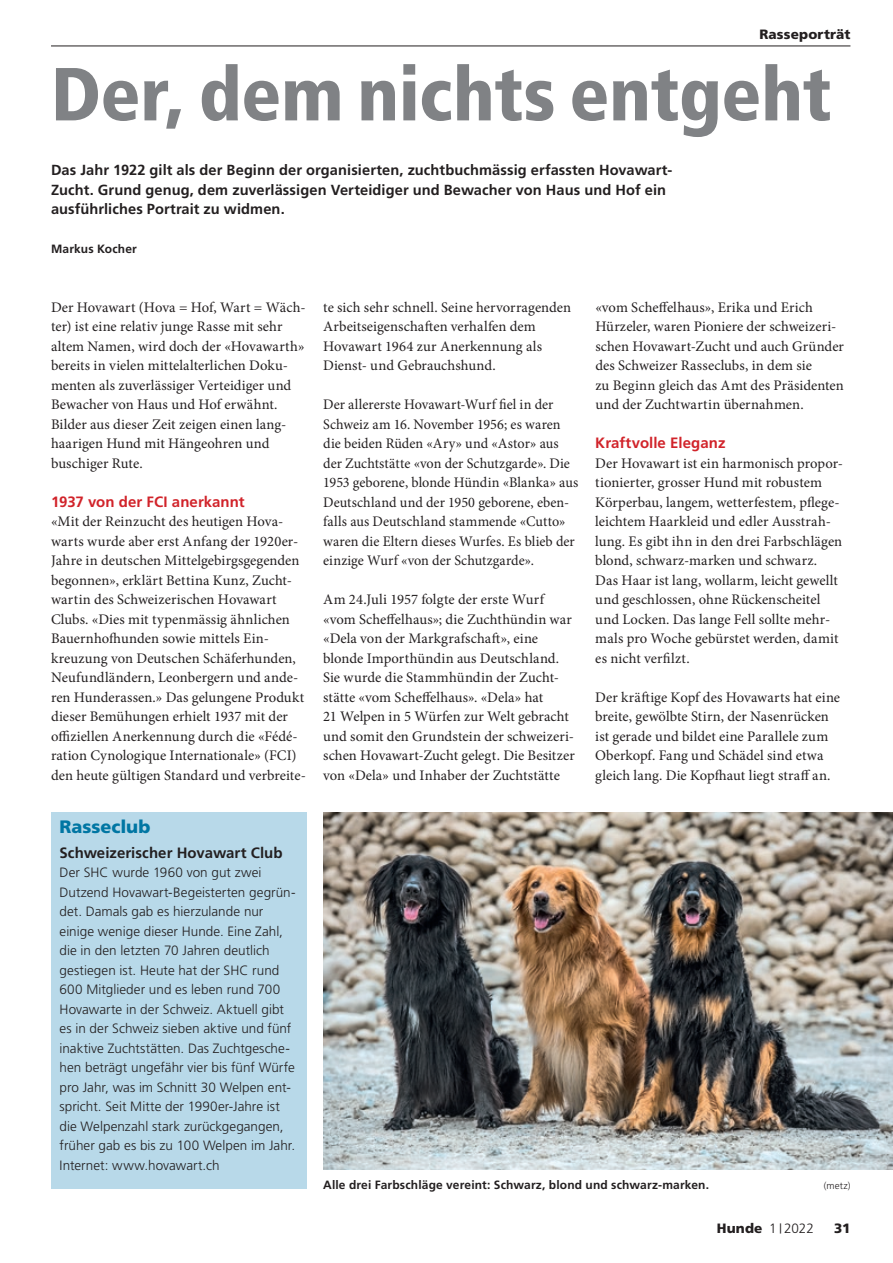
<style>
.page{position:relative;width:893px;height:1263px;background:#fff}
.page>*{position:absolute;margin:0;border:0;box-sizing:border-box;transform-origin:0 0}
.t1{font:900 condensed 75px "Frutiger LT Std";letter-spacing:-.005em;color:#808285}
.t2{font:900 18px "Frutiger LT Std";color:#0076a3}
.t3{font:700 15px "Frutiger LT Std";letter-spacing:.005em;color:#d1232a}
.t4{font:700 15px "Frutiger LT Std";letter-spacing:.005em;color:#231f20}
.t5{font:14.7px/19.5px "Minion Pro";letter-spacing:.005em;color:#231f20}
.t6{font:700 14.7px/19.5px "Frutiger LT Std";letter-spacing:.005em;color:#231f20}
.t7{font:300 13.5px/19.5px "Frutiger LT Std";letter-spacing:.005em;color:#231f20}
.t8{font:900 13.5px "Frutiger LT Std";letter-spacing:.015em;color:#231f20}
.t9{font:700 12px "Frutiger LT Std";letter-spacing:.015em;color:#231f20}
.t10{font:300 9.75px "Frutiger LT Std";color:#231f20}
.s1{font-weight:300}
</style>
<div class="page">
<hr style="left:51px;top:46px;width:799px;height:1px;background:#231f20">
<hr style="left:89px;top:0;width:255px;height:1px;background:#ff0dcd">
<hr style="left:344px;top:0;width:256px;height:1px;background:#ff0dcd">
<hr style="left:600px;top:0;width:255px;height:1px;background:#ff0dcd">
<img style="left:323px;top:813px;width:570px;height:357px">
<div style="left:51px;top:812px;width:255px;height:377px;background:#b8d9e9"></div>
<p class="t8" style="left:759px;top:26px;width:93px">Rasseporträt</p>
<h1 class="t1" style="left:51px;top:49px;width:782px">Der, dem nichts entgeht</h1>
<p class="t6" style="left:51px;top:160px;width:623px">Das Jahr 1922 gilt als der Beginn der organisierten, zuchtbuchmässig erfassten Hovawart-<br>Zucht. Grund genug, dem zuverlässigen Verteidiger und Bewacher von Haus und Hof ein ausführliches Portrait zu widmen.</p>
<p class="t9" style="left:51px;top:242px;width:87px">Markus Kocher</p>
<p class="t5" style="left:51px;top:297px;width:256px">Der Hovawart (Hova = Hof, Wart = Wäch&shy;ter) ist eine relativ junge Rasse mit sehr altem Namen, wird doch der «Hovawarth» bereits in vielen mittelalterlichen Doku&shy;menten als zuverlässiger Verteidiger und Bewacher von Haus und Hof erwähnt.<br>Bilder aus dieser Zeit zeigen einen lang&shy;haarigen Hund mit Hängeohren und buschiger Rute.</p>
<p class="t3" style="left:51px;top:493px;width:195px">1937 von der FCI anerkannt</p>
<p class="t5" style="left:51px;top:512px;width:255px">«Mit der Reinzucht des heutigen Hova&shy;warts wurde aber erst Anfang der 1920er-Jahre in deutschen Mittelgebirgsgegenden begonnen», erklärt Bettina Kunz, Zucht&shy;wartin des Schweizerischen Hovawart Clubs. «Dies mit typenmässig ähnlichen Bauernhofhunden sowie mittels Ein&shy;kreuzung von Deutschen Schäferhunden, Neufundländern, Leonbergern und ande&shy;ren Hunderassen.» Das gelungene Produkt dieser Bemühungen erhielt 1937 mit der offiziellen Anerkennung durch die «Fédé&shy;ration Cynologique Internationale» (FCI) den heute gültigen Standard und verbreite-</p>
<p class="t2" style="left:60px;top:816px;width:92px">Rasseclub</p>
<p class="t4" style="left:60px;top:844px;width:225px">Schweizerischer Hovawart Club</p>
<p class="t7" style="left:60px;top:863px;width:237px">Der SHC wurde 1960 von gut zwei Dutzend Hovawart-Begeisterten gegrün&shy;det. Damals gab es hierzulande nur einige wenige dieser Hunde. Eine Zahl, die in den letzten 70 Jahren deutlich gestiegen ist. Heute hat der SHC rund 600 Mitglieder und es leben rund 700<br>Hovawarte in der Schweiz. Aktuell gibt es in der Schweiz sieben aktive und fünf inaktive Zuchtstätten. Das Zuchtgesche&shy;hen beträgt ungefähr vier bis fünf Würfe pro Jahr, was im Schnitt 30 Welpen ent&shy;spricht. Seit Mitte der 1990er-Jahre ist die Welpenzahl stark zurückgegangen, früher gab es bis zu 100 Welpen im Jahr.<br>Internet: www.hovawart.ch</p>
<p class="t5" style="left:323px;top:297px;width:249px">te sich sehr schnell. Seine hervorragenden Arbeitseigenschaften verhalfen dem Hovawart 1964 zur Anerkennung als Dienst- und Gebrauchshund.</p>
<p class="t5" style="left:323px;top:395px;width:257px">Der allererste Hovawart-Wurf fiel in der Schweiz am 16. November 1956; es waren die beiden Rüden «Ary» und «Astor» aus der Zuchtstätte «von der Schutzgarde». Die 1953 geborene, blonde Hündin «Blanka» aus Deutschland und der 1950 geborene, eben&shy;falls aus Deutschland stammende «Cutto» waren die Eltern dieses Wurfes. Es blieb der einzige Wurf «von der Schutzgarde».</p>
<p class="t5" style="left:323px;top:590px;width:253px">Am 24.Juli 1957 folgte der erste Wurf «vom Scheffelhaus»; die Zuchthündin war «Dela von der Markgrafschaft», eine blonde Importhündin aus Deutschland.<br>Sie wurde die Stammhündin der Zucht&shy;stätte «vom Scheffelhaus». «Dela» hat<br>21 Welpen in 5 Würfen zur Welt gebracht und somit den Grundstein der schweizeri&shy;schen Hovawart-Zucht gelegt. Die Besitzer von «Dela» und Inhaber der Zuchtstätte</p>
<p class="t5" style="left:595px;top:297px;width:250px">«vom Scheffelhaus», Erika und Erich Hürzeler, waren Pioniere der schweizeri&shy;schen Hovawart-Zucht und auch Gründer des Schweizer Rasseclubs, in dem sie<br>zu Beginn gleich das Amt des Präsidenten und der Zuchtwartin übernahmen.</p>
<p class="t3" style="left:595px;top:434px;width:132px">Kraftvolle Eleganz</p>
<p class="t5" style="left:595px;top:453px;width:249px">Der Hovawart ist ein harmonisch propor&shy;tionierter, grosser Hund mit robustem Körperbau, langem, wetterfestem, pflege&shy;leichtem Haarkleid und edler Ausstrah&shy;lung. Es gibt ihn in den drei Farbschlägen blond, schwarz-marken und schwarz.<br>Das Haar ist lang, wollarm, leicht gewellt und geschlossen, ohne Rückenscheitel und Locken. Das lange Fell sollte mehr&shy;mals pro Woche gebürstet werden, damit es nicht verfilzt.</p>
<p class="t5" style="left:595px;top:687px;width:246px">Der kräftige Kopf des Hovawarts hat eine breite, gewölbte Stirn, der Nasenrücken ist gerade und bildet eine Parallele zum Oberkopf. Fang und Schädel sind etwa gleich lang. Die Kopfhaut liegt straff an.</p>
<p class="t9" style="left:323px;top:1178px;width:387px">Alle drei Farbschläge vereint: Schwarz, blond und schwarz-marken.</p>
<p class="t10" style="left:824px;top:1180px;width:28px">(metz)</p>
<p class="t8" style="left:717px;top:1220px;width:99px">Hunde <span class="s1">1</span> <sup>|</sup> <span class="s1">2022</span></p>
<p class="t8" style="left:834px;top:1220px;width:18px">31</p>
</div>
